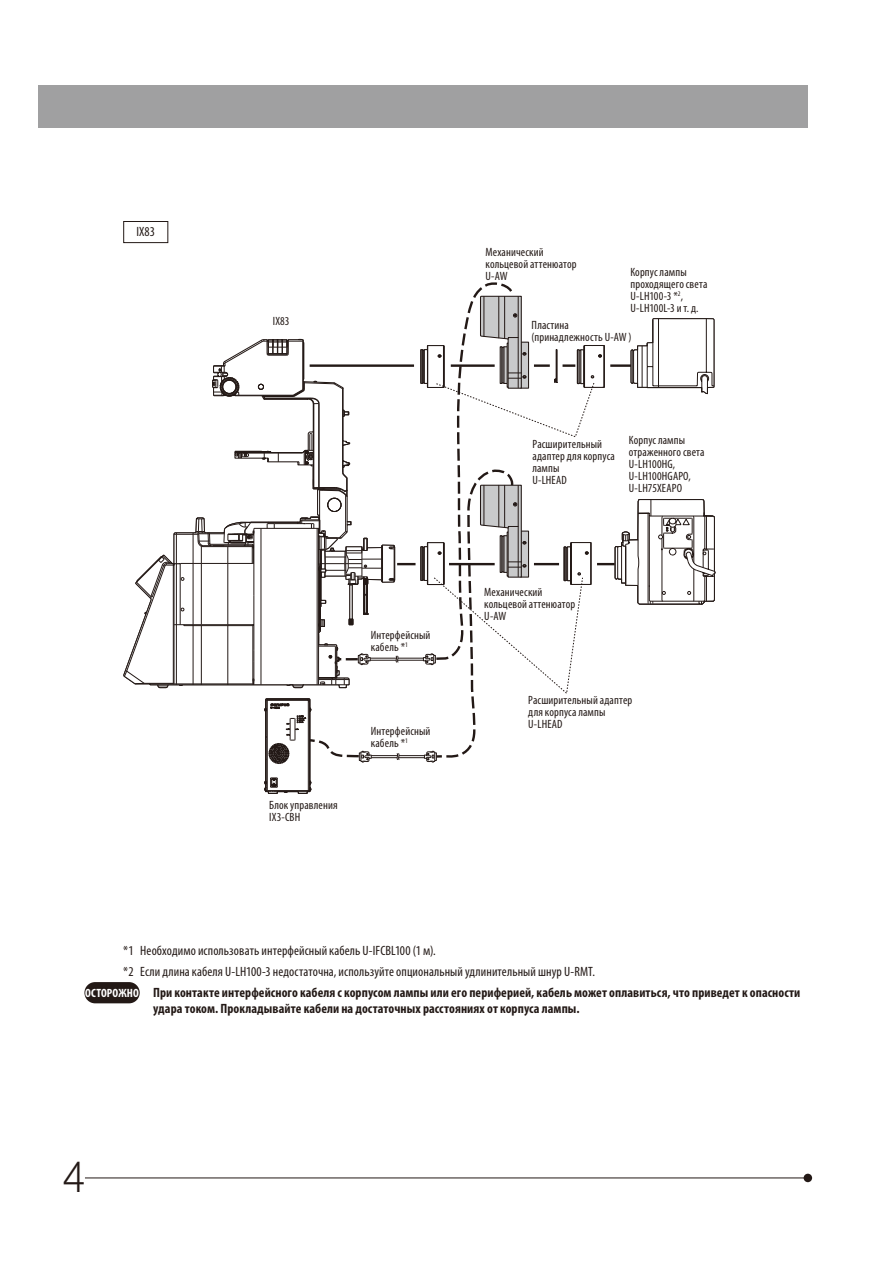
<style>
.page{position:relative;width:893px;height:1263px;background:#fff}
.page>*{position:absolute;margin:0;border:0;box-sizing:border-box;transform-origin:0 0}
.t1{font:42px "Olympus Leicht Normal";color:#231916}
.Text_Caution{font:700 condensed 13.5px/16.2px "Myriad Pro";letter-spacing:.005em;color:#231916}
.Text1{font:condensed 13.5px "Myriad Pro";letter-spacing:.005em;color:#231916}
.SmallHeadline{font:condensed 13.5px "Myriad Pro";color:#231916}
.Text_SysChr{font:condensed 12px/12px "Myriad Pro";letter-spacing:.01em;color:#231916}
.t2{font:700 condensed 12px "Myriad Pro";letter-spacing:.01em;color:#fff}
</style>
<div class="page">
<svg style="left:124px;top:282px;width:592px;height:512px"></svg>
<div style="left:804px;top:1174px;width:8px;height:8px;background:#231916;border-radius:50%"></div>
<hr style="left:85px;top:1177px;width:723px;height:1px;background:#231916">
<div style="left:38px;top:85px;width:770px;height:43px;background:#a0a0a1"></div>
<div style="left:84px;top:982px;width:56px;height:21px;background:#231916;border-radius:11px"></div>
<div style="left:123px;top:221px;width:45px;height:22px;border:1px solid #231916"></div>
<p class="SmallHeadline" style="left:137px;top:224px;width:20px">IX83</p>
<p class="Text_SysChr" style="left:273px;top:315px;width:18px">IX83</p>
<p class="Text_SysChr" style="left:269px;top:799px;width:70px">Блок управления<br>IX3-CBH</p>
<p class="Text_SysChr" style="left:371px;top:628px;width:61px">Интерфейсный кабель *<sup>1</sup></p>
<p class="Text_SysChr" style="left:371px;top:725px;width:61px">Интерфейсный кабель *<sup>1</sup></p>
<p class="Text_SysChr" style="left:486px;top:245px;width:93px">Механический кольцевой аттенюатор<br>U-AW</p>
<p class="Text_SysChr" style="left:630px;top:265px;width:78px">Корпус лампы проходящего света<br>U-LH100-3 *<sup>2</sup>,<br>U-LH100L-3 и т. д.</p>
<p class="Text_SysChr" style="left:532px;top:319px;width:101px">Пластина (принадлежность U-AW )</p>
<p class="Text_SysChr" style="left:532px;top:438px;width:84px">Расширительный адаптер для корпуса лампы<br>U-LHEAD</p>
<p class="Text_SysChr" style="left:629px;top:434px;width:77px">Корпус лампы отраженного света<br>U-LH100HG,<br>U-LH100HGAPO,<br>U-LH75XEAPO</p>
<p class="Text_SysChr" style="left:484px;top:586px;width:93px">Механический кольцевой аттенюатор<br>U-AW</p>
<p class="Text_SysChr" style="left:528px;top:694px;width:106px">Расширительный адаптер для корпуса лампы<br>U-LHEAD</p>
<p class="Text1" style="left:123px;top:943px;width:314px">*1 Необходимо использовать интерфейсный кабель U-IFCBL100 (1 м).</p>
<p class="Text1" style="left:123px;top:964px;width:473px">*2 Если длина кабеля U-LH100-3 недостаточна, используйте опциональный удлинительный шнур U-RMT.</p>
<p class="Text_Caution" style="left:153px;top:984px;width:649px">При контакте интерфейсного кабеля с корпусом лампы или его периферией, кабель может оплавиться, что приведет к опасности удара током. Прокладывайте кабели на достаточных расстояниях от корпуса лампы.</p>
<p class="t2" style="left:85px;top:985px;width:55px">ОСТОРОЖНО</p>
<h1 class="t1" style="left:63px;top:1153px;width:24px">4</h1>
</div>
